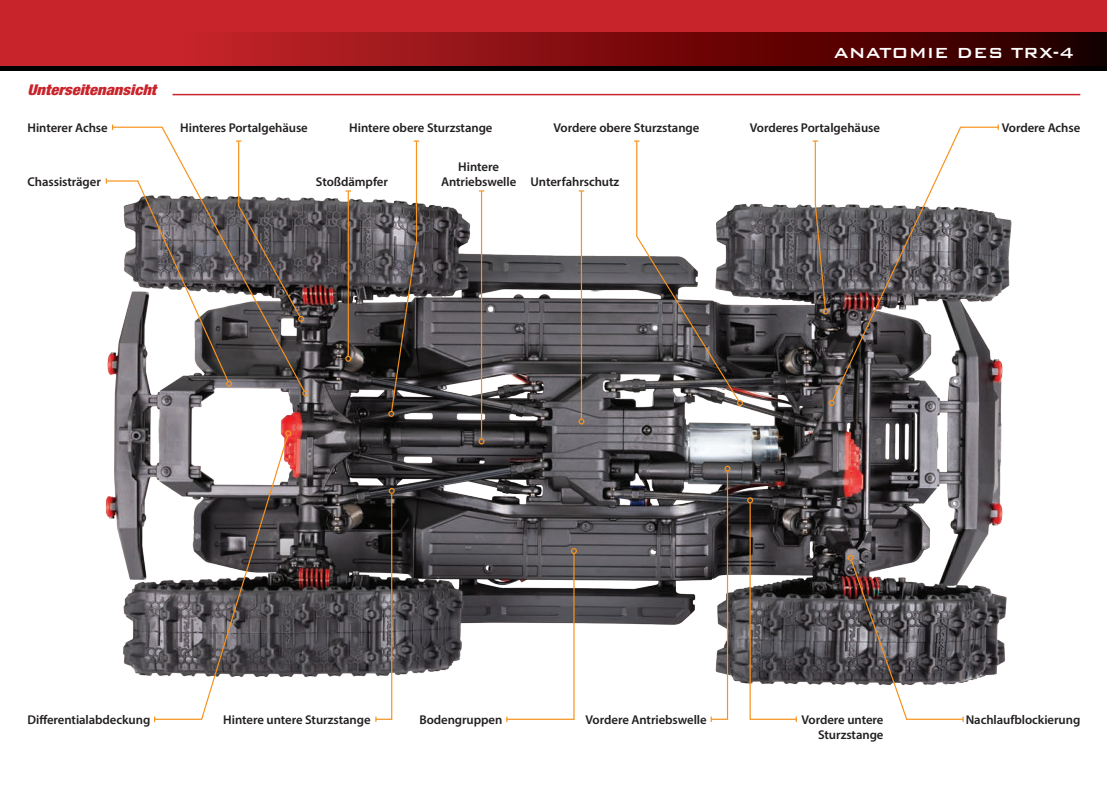
<style>
.page{position:relative;width:1107px;height:810px;background:#fff}
.page>*{position:absolute;margin:0;border:0;box-sizing:border-box;transform-origin:0 0}
.t1{font:500 19.5px "Bank Gothic BT";color:#fff}
.t2{font:italic 900 condensed 14.85px "Helvetica Neue LT Std";color:#c8242b;scale:1.11 1}
.t3{font:600 12.75px/15.3px "Myriad Pro";letter-spacing:-.005em;color:#231f20;text-align:center}
</style>
<div class="page">
<img style="left:105px;top:190px;width:907px;height:532px">
<div style="left:0;top:0;width:1107px;height:70px;background:#000"></div>
<div style="left:0;top:0;width:1107px;height:51px;background:#c8242b"></div>
<svg style="left:0;top:32px;width:1107px;height:34px;background:#831013"></svg>
<svg style="left:848px;top:555px;width:116px;height:167px"></svg>
<svg style="left:710px;top:466px;width:21px;height:256px"></svg>
<svg style="left:747px;top:497px;width:50px;height:225px"></svg>
<svg style="left:506px;top:548px;width:71px;height:174px"></svg>
<svg style="left:375px;top:488px;width:20px;height:234px"></svg>
<svg style="left:634px;top:140px;width:109px;height:266px"></svg>
<svg style="left:388px;top:140px;width:31px;height:277px"></svg>
<hr style="left:481px;top:191px;width:1px;height:248px;background:#f7931d">
<svg style="left:479px;top:438px;width:6px;height:6px"></svg>
<hr style="left:348px;top:191px;width:1px;height:165px;background:#f7931d">
<svg style="left:345px;top:356px;width:6px;height:6px"></svg>
<hr style="left:581px;top:191px;width:1px;height:228px;background:#f7931d">
<svg style="left:578px;top:419px;width:6px;height:6px"></svg>
<svg style="left:153px;top:434px;width:136px;height:286px"></svg>
<svg style="left:285px;top:430px;width:6px;height:6px"></svg>
<hr style="left:173px;top:94px;width:907px;height:1px;background:#c8242b">
<svg style="left:105px;top:140px;width:203px;height:256px"></svg>
<svg style="left:831px;top:126px;width:168px;height:277px"></svg>
<svg style="left:829px;top:400px;width:6px;height:6px"></svg>
<svg style="left:813px;top:140px;width:16px;height:174px"></svg>
<p class="t2" style="left:27px;top:81px;width:117px">Unterseitenansicht</p>
<p class="t1" style="left:834px;top:42px;width:242px">ANATOMIE DES TRX-4</p>
<p class="t3" style="left:27px;top:119px;width:82px">Hinterer Achse</p>
<p class="t3" style="left:180px;top:119px;width:129px">Hinteres Portalgehäuse</p>
<p class="t3" style="left:750px;top:119px;width:132px">Vorderes Portalgehäuse</p>
<p class="t3" style="left:1002px;top:119px;width:80px">Vordere Achse</p>
<p class="t3" style="left:349px;top:119px;width:145px">Hintere obere Sturzstange</p>
<p class="t3" style="left:554px;top:119px;width:147px">Vordere obere Sturzstange</p>
<p class="t3" style="left:27px;top:173px;width:75px">Chassisträger</p>
<p class="t3" style="left:441px;top:158px;width:77px">Hintere<br>Antriebswelle</p>
<p class="t3" style="left:316px;top:173px;width:74px">Stoßdämpfer</p>
<p class="t3" style="left:530px;top:173px;width:90px">Unterfahrschutz</p>
<p class="t3" style="left:27px;top:711px;width:124px">Differentialabdeckung</p>
<p class="t3" style="left:223px;top:711px;width:149px">Hintere untere Sturzstange</p>
<p class="t3" style="left:419px;top:711px;width:85px">Bodengruppen</p>
<p class="t3" style="left:801px;top:711px;width:84px">Vordere untere</p>
<p class="t3" style="left:966px;top:711px;width:116px">Nachlaufblockierung</p>
<p class="t3" style="left:818px;top:727px;width:67px">Sturzstange</p>
<p class="t3" style="left:586px;top:711px;width:123px">Vordere Antriebswelle</p>
</div>
